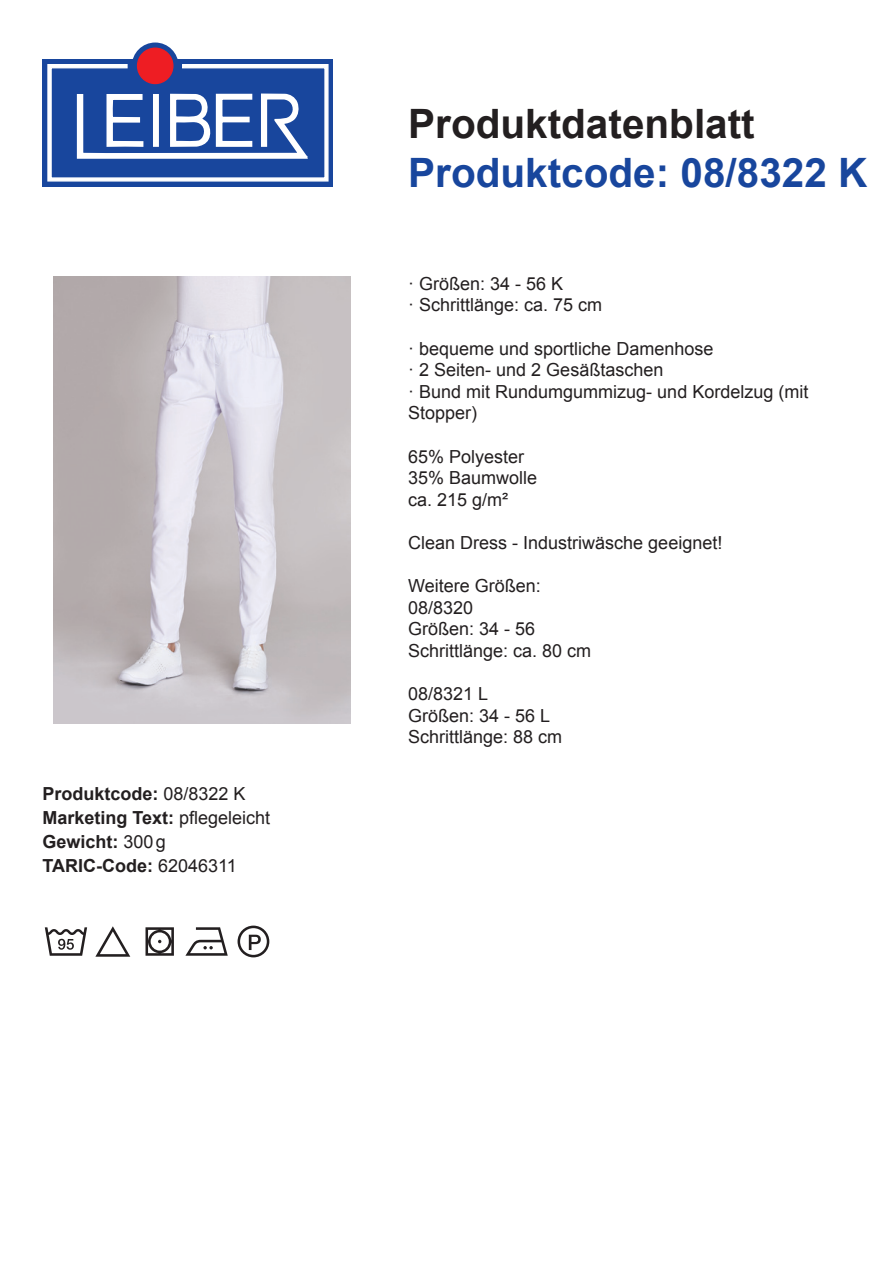
<style>
.page{position:relative;width:893px;height:1263px;background:#fff}
.page>*{position:absolute;margin:0;border:0;box-sizing:border-box;transform-origin:0 0}
.t1{font:700 40.5px "Arial";color:#18469d}
.t2{font:700 40.5px "Arial";color:#231f20}
.t3{font:18px/21.6px "Arial";color:#231f20}
.t4{font:700 18px/24px "Arial";color:#231f20}
.s1{font-weight:400}
</style>
<div class="page">
<div style="left:43px;top:59px;width:290px;height:127px;background:#18469d"></div>
<svg style="left:47px;top:64px;width:282px;height:118px"></svg>
<svg style="left:132px;top:43px;width:47px;height:46px"></svg>
<div style="left:138px;top:48px;width:35px;height:36px;background:#ee1d23;border-radius:50%"></div>
<div style="left:137px;top:48px;width:37px;height:36px;border:1px solid #ee1d23;border-radius:50%"></div>
<img style="left:53px;top:277px;width:298px;height:446px">
<svg style="left:45px;top:927px;width:42px;height:29px"></svg>
<svg style="left:95px;top:926px;width:35px;height:31px"></svg>
<svg style="left:146px;top:927px;width:28px;height:29px"></svg>
<svg style="left:185px;top:927px;width:43px;height:29px"></svg>
<svg style="left:238px;top:925px;width:31px;height:32px"></svg>
<p class="t4" style="left:43px;top:782px;width:229px">Produktcode: <span class="s1">08/8322 K<br></span>Marketing Text: <span class="s1">pflegeleicht<br></span>Gewicht: <span class="s1">300g<br></span>TARIC-Code: <span class="s1">62046311</span></p>
<h1 class="t2" style="left:408px;top:97px;width:348px">Produktdatenblatt</h1>
<h1 class="t1" style="left:408px;top:146px;width:461px">Produktcode: 08/8322 K</h1>
<p class="t3" style="left:408px;top:273px;width:196px">· Größen: 34 - 56 K<br>· Schrittlänge: ca. 75 cm</p>
<p class="t3" style="left:408px;top:338px;width:402px">· bequeme und sportliche Damenhose<br>· 2 Seiten- und 2 Gesäßtaschen<br>· Bund mit Rundumgummizug- und Kordelzug (mit<br>Stopper)</p>
<p class="t3" style="left:408px;top:446px;width:131px">65% Polyester<br>35% Baumwolle ca. 215 g/m²</p>
<p class="t3" style="left:408px;top:532px;width:316px">Clean Dress - Industriwäsche geeignet!</p>
<p class="t3" style="left:408px;top:575px;width:185px">Weitere Größen:<br>08/8320<br>Größen: 34 - 56<br>Schrittlänge: ca. 80 cm</p>
<p class="t3" style="left:408px;top:683px;width:156px">08/8321 L<br>Größen: 34 - 56 L<br>Schrittlänge: 88 cm</p>
</div>
